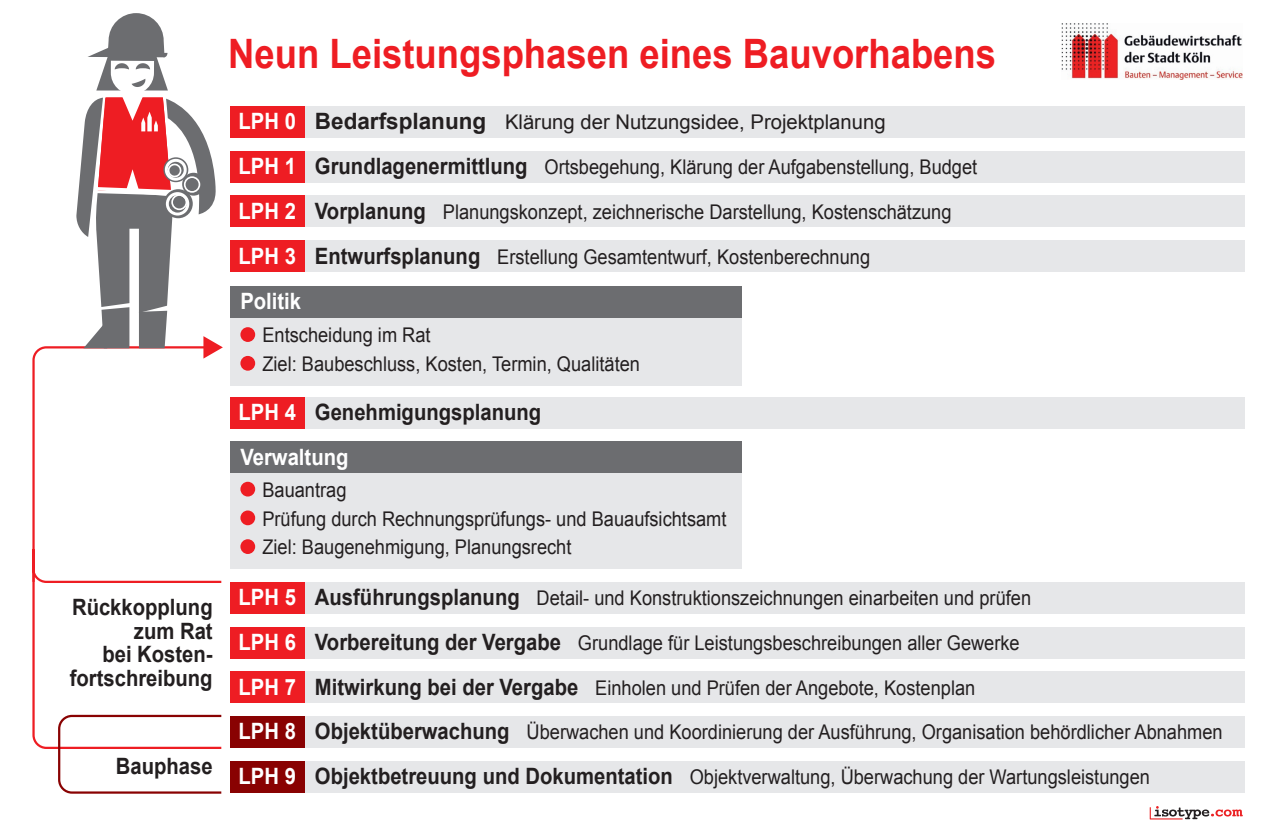
<style>
.page{position:relative;width:1276px;height:830px;background:#fff}
.page>*{position:absolute;margin:0;border:0;box-sizing:border-box;transform-origin:0 0}
.t1{font:700 40.5px "Arial";color:#ee1d23;scale:.9 1}
.t2{font:700 22.5px/23.4px "Arial";color:#231f20;text-align:right;scale:.9 1}
.t3{font:700 22.5px "Arial";color:#fff;scale:.9 1}
.t4{font:20.25px/28.8px "Arial";color:#231f20;scale:.9 1}
.t5{font:20.25px "Arial";color:#231f20}
.s1{font-weight:700;font-size:22.5px;color:#fff}
.s2{font-weight:700;font-size:22.5px}
.s3{color:#fff}
</style>
<div class="page">
<svg style="left:32px;top:346px;width:173px;height:403px"></svg>
<svg style="left:57px;top:713px;width:165px;height:81px"></svg>
<svg style="left:32px;top:543px;width:190px;height:41px"></svg>
<svg style="left:1149px;top:806px;width:93px;height:13px"></svg>
<img style="left:1061px;top:23px;width:182px;height:56px">
<div style="left:305px;top:715px;width:939px;height:32px;background:#e6e7e9"></div>
<div style="left:230px;top:715px;width:75px;height:32px;background:#890202"></div>
<div style="left:305px;top:760px;width:939px;height:32px;background:#e6e7e9"></div>
<div style="left:230px;top:760px;width:75px;height:32px;background:#890202"></div>
<div style="left:305px;top:106px;width:939px;height:32px;background:#e6e7e9"></div>
<div style="left:230px;top:106px;width:75px;height:32px;background:#ee1d23"></div>
<div style="left:305px;top:151px;width:939px;height:31px;background:#e6e7e9"></div>
<div style="left:230px;top:151px;width:75px;height:31px;background:#ee1d23"></div>
<div style="left:305px;top:195px;width:939px;height:32px;background:#e6e7e9"></div>
<div style="left:230px;top:195px;width:75px;height:32px;background:#ee1d23"></div>
<div style="left:305px;top:240px;width:939px;height:32px;background:#e6e7e9"></div>
<div style="left:230px;top:240px;width:75px;height:32px;background:#ee1d23"></div>
<div style="left:305px;top:581px;width:939px;height:32px;background:#e6e7e9"></div>
<div style="left:230px;top:581px;width:75px;height:32px;background:#ee1d23"></div>
<div style="left:305px;top:626px;width:939px;height:32px;background:#e6e7e9"></div>
<div style="left:230px;top:626px;width:75px;height:32px;background:#ee1d23"></div>
<div style="left:305px;top:671px;width:939px;height:31px;background:#e6e7e9"></div>
<div style="left:230px;top:671px;width:75px;height:31px;background:#ee1d23"></div>
<div style="left:305px;top:396px;width:939px;height:32px;background:#e6e7e9"></div>
<div style="left:230px;top:396px;width:75px;height:32px;background:#ee1d23"></div>
<div style="left:230px;top:290px;width:512px;height:32px;background:linear-gradient(to right,#e6e7e9,#e6e7e9)"></div>
<div style="left:230px;top:285px;width:512px;height:32px;background:#6c6d70"></div>
<div style="left:230px;top:322px;width:512px;height:32px;background:#e6e7e9"></div>
<div style="left:230px;top:354px;width:512px;height:31px;background:#e6e7e9"></div>
<div style="left:240px;top:327px;width:15px;height:15px;background:#ee1d23;border-radius:50%"></div>
<div style="left:240px;top:356px;width:15px;height:14px;background:#ee1d23;border-radius:50%"></div>
<div style="left:230px;top:441px;width:512px;height:32px;background:#6c6d70"></div>
<div style="left:230px;top:473px;width:512px;height:32px;background:#e6e7e9"></div>
<div style="left:230px;top:505px;width:512px;height:32px;background:#e6e7e9"></div>
<div style="left:230px;top:537px;width:512px;height:32px;background:#e6e7e9"></div>
<div style="left:240px;top:481px;width:15px;height:15px;background:#ee1d23;border-radius:50%"></div>
<div style="left:240px;top:510px;width:15px;height:15px;background:#ee1d23;border-radius:50%"></div>
<div style="left:240px;top:539px;width:15px;height:14px;background:#ee1d23;border-radius:50%"></div>
<svg style="left:76px;top:13px;width:147px;height:345px"></svg>
<p class="t2" style="left:70px;top:596px;width:160px">Rückkopplung zum Rat<br>bei Kosten&shy;fortschreibung</p>
<p class="t2" style="left:116px;top:755px;width:109px">Bauphase</p>
<h1 class="t1" style="left:228px;top:27px;width:854px">Neun Leistungsphasen eines Bauvorhabens</h1>
<p class="t5" style="left:238px;top:109px;width:648px"><span class="s1">LPH 0</span> <span class="s2">Bedarfsplanung</span> Klärung der Nutzungsidee, Projektplanung</p>
<p class="t4" style="left:238px;top:153px;width:822px"><span class="s1">LPH 1</span> <span class="s2">Grundlagenermittlung</span> Ortsbegehung, Klärung der Aufgabenstellung, Budget</p>
<p class="t4" style="left:238px;top:197px;width:793px"><span class="s1">LPH 2</span> <span class="s2">Vorplanung</span> Planungskonzept, zeichnerische Darstellung, Kostenschätzung</p>
<p class="t4" style="left:238px;top:242px;width:703px"><span class="s1">LPH 3</span> <span class="s2">Entwurfsplanung</span> Erstellung Gesamtentwurf, Kostenberechnung</p>
<p class="t3" style="left:240px;top:286px;width:69px">Politik</p>
<p class="t4" style="left:262px;top:321px;width:421px">Entscheidung im Rat<br>Ziel: Baubeschluss, Kosten, Termin, Qualitäten</p>
<p class="t2" style="left:238px;top:401px;width:338px"><span class="s3">LPH 4</span> Genehmigungsplanung</p>
<p class="t3" style="left:240px;top:442px;width:122px">Verwaltung</p>
<p class="t4" style="left:262px;top:475px;width:517px">Bauantrag<br>Prüfung durch Rechnungsprüfungs- und Bauaufsichtsamt<br>Ziel: Baugenehmigung, Planungsrecht</p>
<p class="t4" style="left:238px;top:583px;width:882px"><span class="s1">LPH 5</span> <span class="s2">Ausführungsplanung</span> Detail- und Konstruktionszeichnungen einarbeiten und prüfen</p>
<p class="t4" style="left:238px;top:628px;width:869px"><span class="s1">LPH 6</span> <span class="s2">Vorbereitung der Vergabe</span> Grundlage für Leistungsbeschreibungen aller Gewerke</p>
<p class="t4" style="left:238px;top:673px;width:820px"><span class="s1">LPH 7</span> <span class="s2">Mitwirkung bei der Vergabe</span> Einholen und Prüfen der Angebote, Kostenplan</p>
<p class="t4" style="left:238px;top:717px;width:1095px"><span class="s1">LPH 8</span> <span class="s2">Objektüberwachung</span> Überwachen und Koordinierung der Ausführung, Organisation behördlicher Abnahmen</p>
<p class="t4" style="left:238px;top:762px;width:1014px"><span class="s1">LPH 9</span> <span class="s2">Objektbetreuung und Dokumentation</span> Objektverwaltung, Überwachung der Wartungsleistungen</p>
</div>
